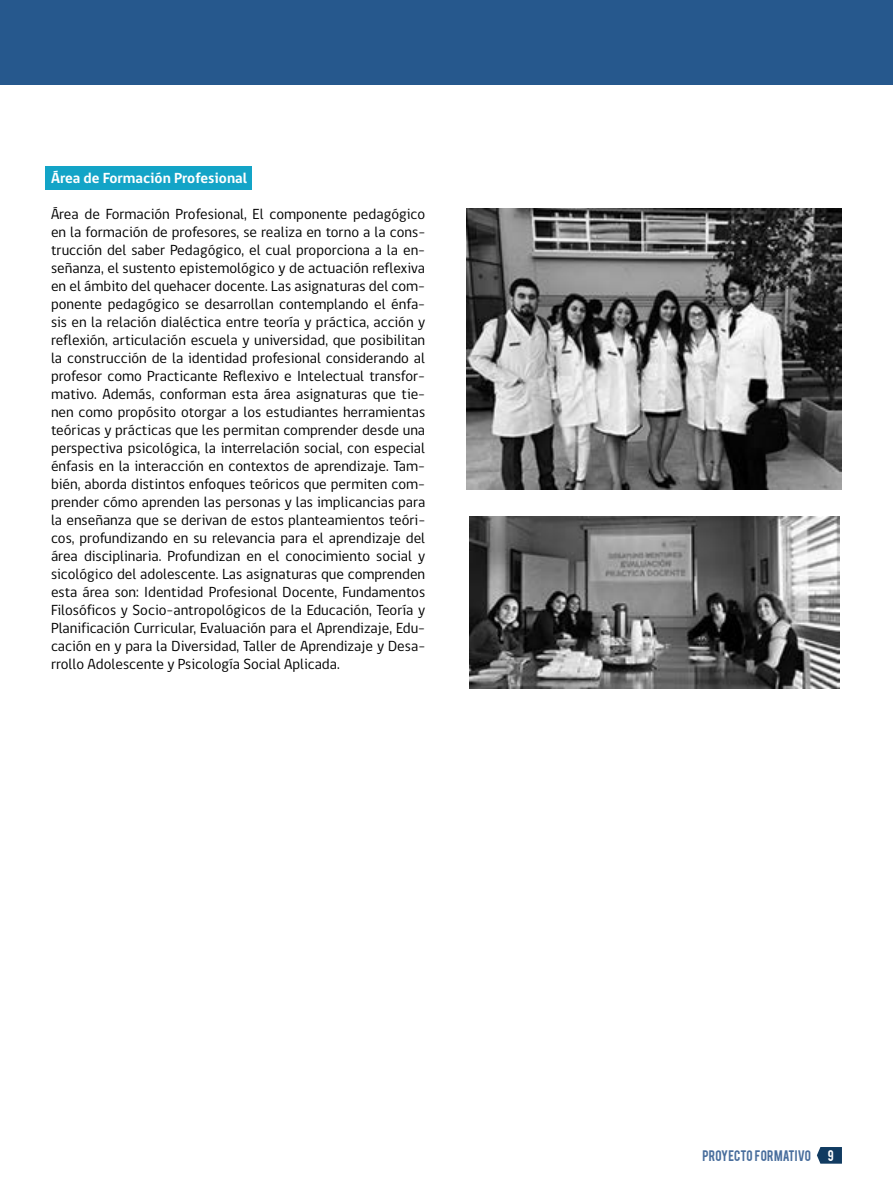
<style>
.page{position:relative;width:893px;height:1188px;background:#fff}
.page>*{position:absolute;margin:0;border:0;box-sizing:border-box;transform-origin:0 0}
.t1{font:15px/18px "gob CL";color:#000;text-align:justify}
.t2{font:700 15px "gob CL";color:#fff}
.t3{font:12px "Bebas";color:#496e9d}
.t4{font:12px "Bebas";color:#fff}
</style>
<div class="page">
<svg style="left:817px;top:1147px;width:25px;height:17px"></svg>
<div style="left:0;top:0;width:893px;height:85px;background:#26588d"></div>
<div style="left:46px;top:166px;width:206px;height:24px;background:#13a4c7"></div>
<img style="left:470px;top:517px;width:370px;height:172px">
<img style="left:466px;top:208px;width:376px;height:282px">
<p class="t2" style="left:51px;top:168px;width:198px">Área de Formación Profesional</p>
<p class="t1" style="left:51px;top:206px;width:376px">Área de Formación Profesional, El componente pedagógico en la formación de profesores, se realiza en torno a la cons&shy;trucción del saber Pedagógico, el cual proporciona a la en&shy;señanza, el sustento epistemológico y de actuación reflexiva en el ámbito del quehacer docente. Las asignaturas del com&shy;ponente pedagógico se desarrollan contemplando el énfa&shy;sis en la relación dialéctica entre teoría y práctica, acción y reflexión, articulación escuela y universidad, que posibilitan la construcción de la identidad profesional considerando al profesor como Practicante Reflexivo e Intelectual transfor&shy;mativo. Además, conforman esta área asignaturas que tie&shy;nen como propósito otorgar a los estudiantes herramientas teóricas y prácticas que les permitan comprender desde una perspectiva psicológica, la interrelación social, con especial énfasis en la interacción en contextos de aprendizaje. Tam&shy;bién, aborda distintos enfoques teóricos que permiten com&shy;prender cómo aprenden las personas y las implicancias para la enseñanza que se derivan de estos planteamientos teóri&shy;cos, profundizando en su relevancia para el aprendizaje del área disciplinaria. Profundizan en el conocimiento social y sicológico del adolescente. Las asignaturas que comprenden esta área son: Identidad Profesional Docente, Fundamentos Filosóficos y Socio-antropológicos de la Educación, Teoría y Planificación Curricular, Evaluación para el Aprendizaje, Edu&shy;cación en y para la Diversidad, Taller de Aprendizaje y Desa&shy;rrollo Adolescente y Psicología Social Aplicada.</p>
<p class="t3" style="left:703px;top:1147px;width:110px">PROYECTO FORMATIVO</p>
<p class="t4" style="left:828px;top:1147px;width:7px">9</p>
</div>
